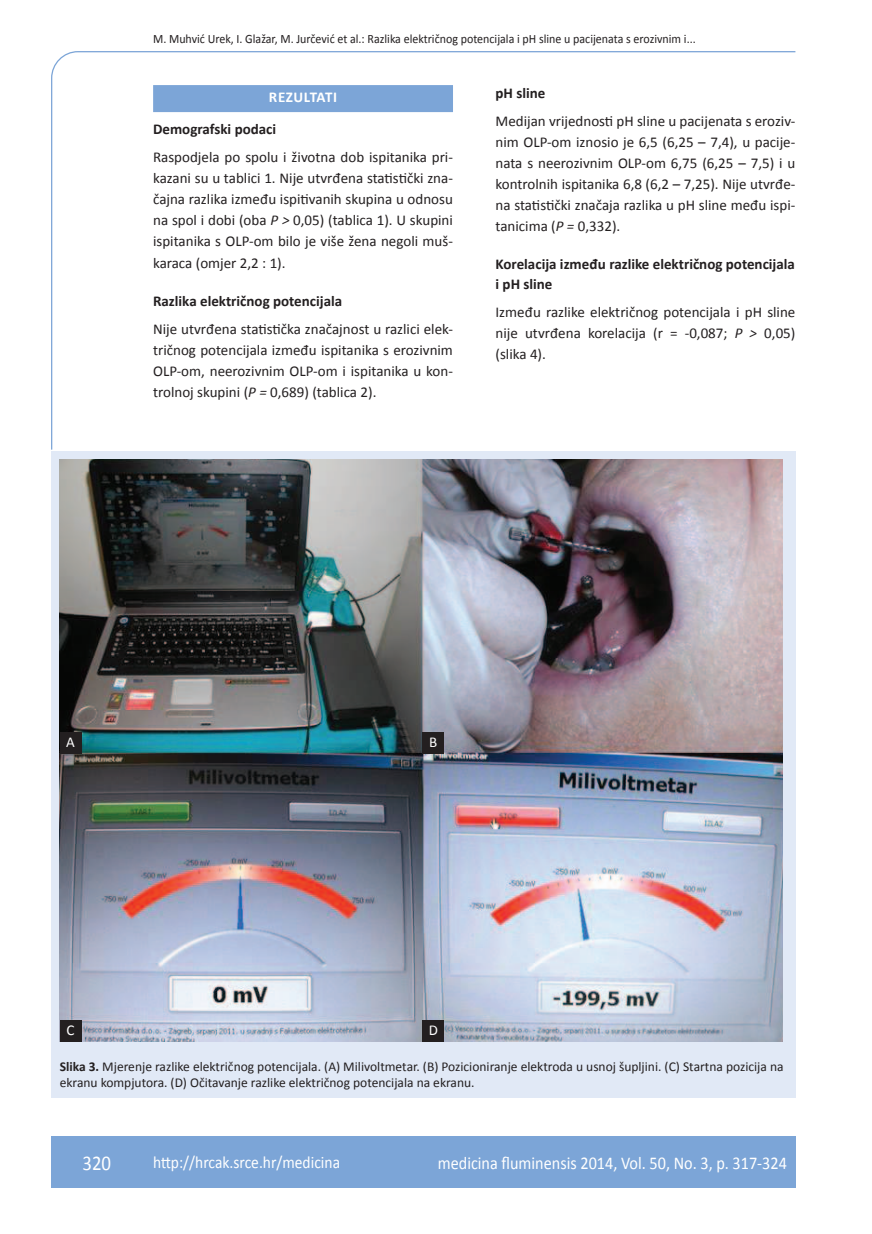
<style>
.page{position:relative;width:872px;height:1234px;background:#fff}
.page>*{position:absolute;margin:0;border:0;box-sizing:border-box;transform-origin:0 0}
.t1{font:21px "Calibri";color:#fff;scale:.9 1}
.t2{font:18px "Calibri";color:#fff;scale:.9 1}
.t3{font:17.25px "Calibri";color:#fff;scale:.9 1}
.t4{font:15px/21px "Calibri";color:#231f20;text-align:justify}
.t5{font:700 15px/19.5px "Calibri";color:#231f20}
.t6{font:700 15px "Calibri";letter-spacing:.035em;color:#fff}
.t7{font:15px "Calibri";color:#fff}
.t8{font:13.5px/16.5px "Calibri";color:#231f20}
.t9{font:12.75px "Calibri";color:#231f20;scale:.94 1}
.s1{font-style:italic}
.s2{font-weight:700}
</style>
<div class="page">
<svg style="left:51px;top:51px;width:745px;height:399px"></svg>
<div style="left:51px;top:1135px;width:744px;height:51px;background:#7ca5d7"></div>
<div style="left:153px;top:85px;width:300px;height:27px;background:#7ca5d7"></div>
<div style="left:51px;top:451px;width:744px;height:646px;background:#e1e9f6"></div>
<img style="left:60px;top:459px;width:722px;height:582px">
<div style="left:60px;top:732px;width:21px;height:21px;background:#231f20"></div>
<div style="left:422px;top:732px;width:22px;height:21px;background:#231f20"></div>
<div style="left:60px;top:1020px;width:21px;height:21px;background:#231f20"></div>
<div style="left:422px;top:1020px;width:22px;height:21px;background:#231f20"></div>
<p class="t9" style="left:153px;top:30px;width:579px">M. Muhvić Urek, I. Glažar, M. Jurčević et al.: Razlika električnog potencijala i pH sline u pacijenata s erozivnim i...</p>
<p class="t6" style="left:269px;top:88px;width:70px">REZULTATI</p>
<p class="t5" style="left:153px;top:119px;width:125px">Demografski podaci</p>
<p class="t4" style="left:153px;top:146px;width:301px">Raspodjela po spolu i životna dob ispitanika pri&shy;kazani su u tablici 1. Nije utvrđena statistički zna&shy;čajna razlika između ispitivanih skupina u odnosu na spol i dobi (oba <span class="s1">P &gt;</span> 0,05) (tablica 1). U skupini ispitanika s OLP-om bilo je više žena negoli muš&shy;karaca (omjer 2,2 : 1).</p>
<p class="t5" style="left:153px;top:290px;width:191px">Razlika električnog potencijala</p>
<p class="t4" style="left:153px;top:317px;width:301px">Nije utvrđena statistička značajnost u razlici elek&shy;tričnog potencijala između ispitanika s erozivnim OLP-om, neerozivnim OLP-om i ispitanika u kon&shy;trolnoj skupini (<span class="s1">P =</span> 0,689) (tablica 2).</p>
<p class="t5" style="left:495px;top:82px;width:51px">pH sline</p>
<p class="t4" style="left:495px;top:110px;width:301px">Medijan vrijednosti pH sline u pacijenata s eroziv&shy;nim OLP-om iznosio je 6,5 (6,25 – 7,4), u pacije&shy;nata s neerozivnim OLP-om 6,75 (6,25 – 7,5) i u kontrolnih ispitanika 6,8 (6,2 – 7,25). Nije utvrđe&shy;na statistički značaja razlika u pH sline među ispi&shy;tanicima (<span class="s1">P =</span> 0,332).</p>
<p class="t5" style="left:495px;top:253px;width:301px">Korelacija između razlike električnog potencijala i pH sline</p>
<p class="t4" style="left:495px;top:300px;width:301px">Između razlike električnog potencijala i pH sline nije utvrđena korelacija (r = -0,087; <span class="s1">P &gt;</span> 0,05) (slika 4).</p>
<p class="t7" style="left:66px;top:732px;width:10px">A</p>
<p class="t7" style="left:429px;top:732px;width:10px">B</p>
<p class="t7" style="left:66px;top:1020px;width:9px">C</p>
<p class="t7" style="left:429px;top:1020px;width:11px">D</p>
<p class="t8" style="left:60px;top:1057px;width:725px"><span class="s2">Slika 3.</span> Mjerenje razlike električnog potencijala. (A) Milivoltmetar. (B) Pozicioniranje elektroda u usnoj šupljini. (C) Startna pozicija na ekranu kompjutora. (D) Očitavanje razlike električnog potencijala na ekranu.</p>
<h1 class="t1" style="left:82px;top:1149px;width:33px">320</h1>
<p class="t3" style="left:153px;top:1150px;width:209px">http://hrcak.srce.hr/medicina</p>
<p class="t2" style="left:438px;top:1151px;width:389px">medicina fluminensis 2014, Vol. 50, No. 3, p. 317-324</p>
</div>
